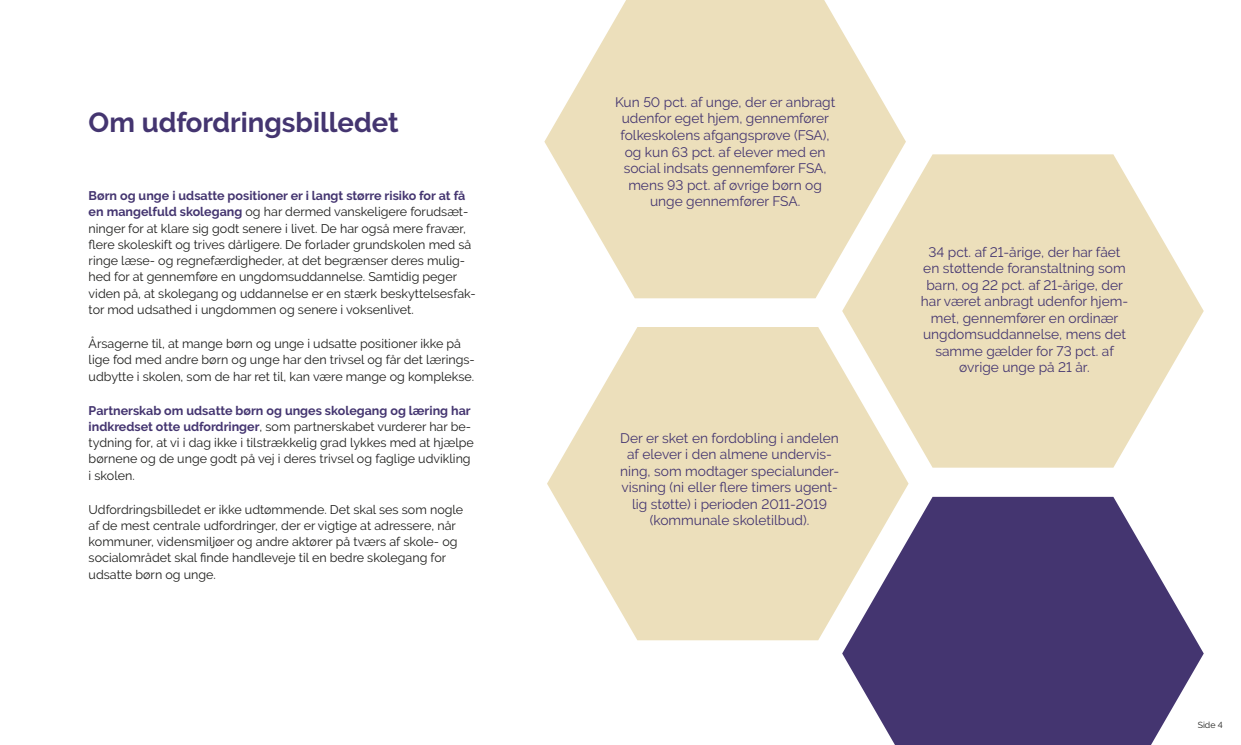
<style>
.page{position:relative;width:1241px;height:745px;background:#fff}
.page>*{position:absolute;margin:0;border:0;box-sizing:border-box;transform-origin:0 0}
.H2_overskrift{font:700 27.5px "Raleway";color:#443570}
.P-txt{font:13.75px/16.5px "Raleway";color:#443570;text-align:center}
.P-txt-2{font:12.5px/16.2px "Raleway";color:#1d1d1b}
.t1{font:8.75px "Raleway";color:#1d1d1b}
.s1{font-weight:700;color:#443570}
</style>
<div class="page">
<svg style="left:544px;top:0;width:361px;height:298px;fill:#ecdfbb"></svg>
<svg style="left:547px;top:327px;width:361px;height:313px;fill:#ecdfbb"></svg>
<svg style="left:842px;top:154px;width:361px;height:313px;fill:#ecdfbb"></svg>
<svg style="left:842px;top:496px;width:361px;height:248px;fill:#443570"></svg>
<h2 class="H2_overskrift" style="left:89px;top:107px;width:311px">Om udfordringsbilledet</h2>
<p class="P-txt-2" style="left:89px;top:187px;width:388px"><span class="s1">Børn og unge i udsatte positioner er i langt større risiko for at få en mangelfuld skolegang</span> og har dermed vanskeligere forudsæt&shy;ninger for at klare sig godt senere i livet. De har også mere fravær, flere skoleskift og trives dårligere. De forlader grundskolen med så ringe læse- og regnefærdigheder, at det begrænser deres mulig&shy;hed for at gennemføre en ungdomsuddannelse. Samtidig peger viden på, at skolegang og uddannelse er en stærk beskyttelsesfak&shy;tor mod udsathed i ungdommen og senere i voksenlivet.</p>
<p class="P-txt-2" style="left:89px;top:335px;width:387px">Årsagerne til, at mange børn og unge i udsatte positioner ikke på lige fod med andre børn og unge har den trivsel og får det lærings&shy;udbytte i skolen, som de har ret til, kan være mange og komplekse.</p>
<p class="P-txt-2" style="left:89px;top:401px;width:386px"><span class="s1">Partnerskab om udsatte børn og unges skolegang og læring har indkredset otte udfordringer</span>, som partnerskabet vurderer har be&shy;tydning for, at vi i dag ikke i tilstrækkelig grad lykkes med at hjælpe børnene og de unge godt på vej i deres trivsel og faglige udvikling i skolen.</p>
<p class="P-txt-2" style="left:89px;top:500px;width:376px">Udfordringsbilledet er ikke udtømmende. Det skal ses som nogle</p>
<p class="P-txt-2" style="left:89px;top:517px;width:370px">af de mest centrale udfordringer, der er vigtige at adressere, når kommuner, vidensmiljøer og andre aktører på tværs af skole- og socialområdet skal finde handleveje til en bedre skolegang for</p>
<p class="P-txt-2" style="left:89px;top:565px;width:129px">udsatte børn og unge.</p>
<p class="P-txt" style="left:615px;top:94px;width:222px">Kun 50 pct. af unge, der er anbragt udenfor eget hjem, gennemfører folkeskolens afgangsprøve (FSA), og kun 63 pct. af elever med en social indsats gennemfører FSA, mens 93 pct. af øvrige børn og unge gennemfører FSA.</p>
<p class="P-txt" style="left:620px;top:429px;width:221px">Der er sket en fordobling i andelen af elever i den almene undervis&shy;ning, som modtager specialunder&shy;visning (ni eller flere timers ugent&shy;lig støtte) i perioden 2011-2019 (kommunale skoletilbud).</p>
<p class="P-txt" style="left:920px;top:243px;width:209px">34 pct. af 21-årige, der har fået en støttende foranstaltning som barn, og 22 pct. af 21-årige, der har været anbragt udenfor hjem&shy;met, gennemfører en ordinær ungdomsuddannelse, mens det samme gælder for 73 pct. af</p>
<p class="P-txt" style="left:959px;top:359px;width:132px">øvrige unge på 21 år.</p>
<p class="t1" style="left:1197px;top:719px;width:27px">Side 4</p>
</div>
